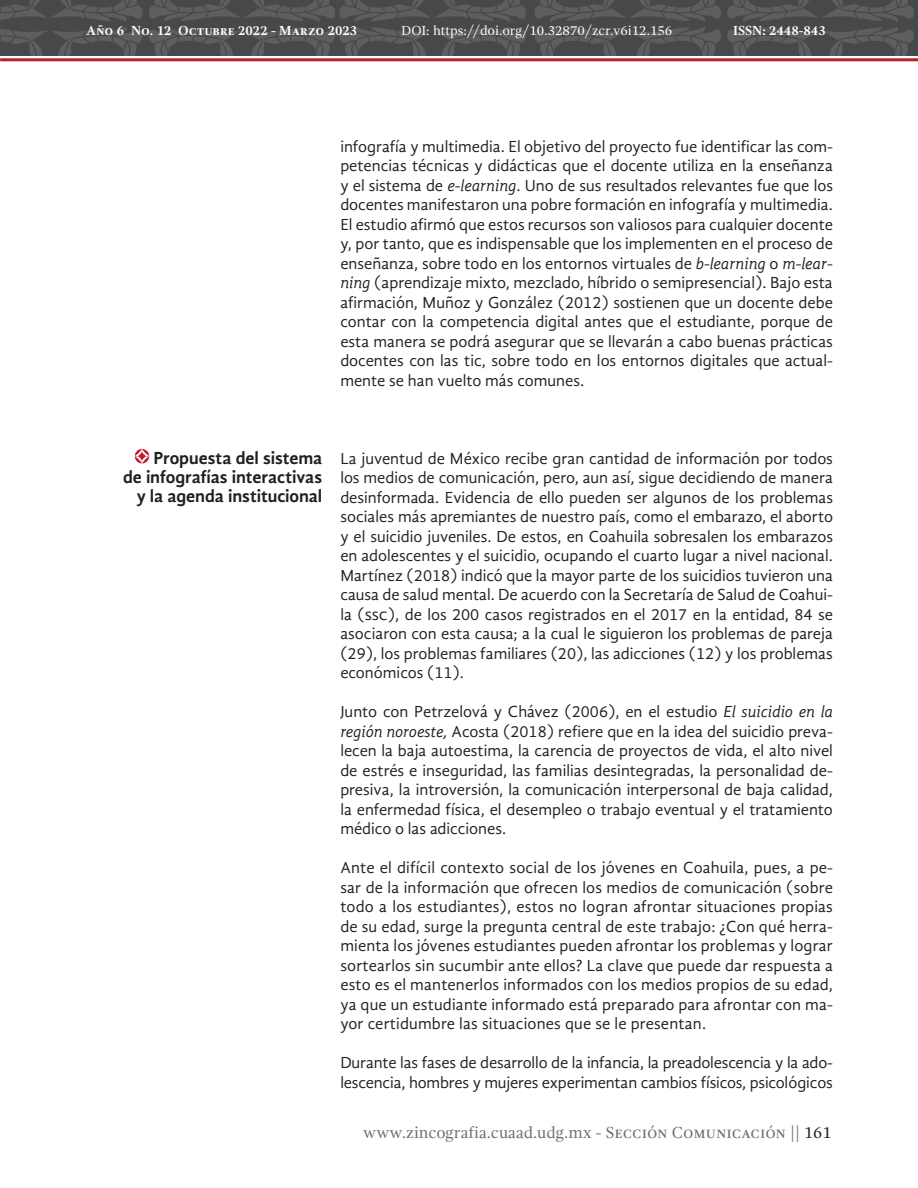
<style>
.page{position:relative;width:918px;height:1188px;background:#fff}
.page>*{position:absolute;margin:0;border:0;box-sizing:border-box;transform-origin:0 0}
.t1{font:700 18px/19.5px "Gandhi Sans";letter-spacing:-.005em;color:#231f20;text-align:right}
.t2{font:16.5px/19.5px "Gandhi Sans";color:#231f20;text-align:justify}
.t3{font:16.5px "Gandhi Serif";color:#6c6d70}
.t4{font:700 13.5px "Gandhi Serif";color:#fff}
.t5{font:13.5px "Gandhi Serif";color:#fff}
.s1{font-style:italic}
.s2{color:#231f20}
</style>
<div class="page">
<hr style="left:0;top:58px;width:918px;height:3px;background:#be1d2c">
<svg style="left:0;top:0;width:527px;height:56px;background:#4e5052"></svg>
<svg style="left:533px;top:0;width:382px;height:56px;background:#4e5052"></svg>
<svg style="left:135px;top:449px;width:14px;height:14px"></svg>
<p class="t4" style="left:86px;top:23px;width:273px">Año 6 No. 12 Octubre 2022 - Marzo 2023</p>
<p class="t5" style="left:401px;top:23px;width:273px">DOI: https://doi.org/10.32870/zcr.v6i12.156</p>
<p class="t4" style="left:733px;top:23px;width:94px">ISSN: 2448-843</p>
<p class="t2" style="left:340px;top:136px;width:494px">infografía y multimedia. El objetivo del proyecto fue identificar las com&shy;petencias técnicas y didácticas que el docente utiliza en la enseñanza y el sistema de <span class="s1">e-learning</span>. Uno de sus resultados relevantes fue que los docentes manifestaron una pobre formación en infografía y multimedia.<br>El estudio afirmó que estos recursos son valiosos para cualquier docente y, por tanto, que es indispensable que los implementen en el proceso de enseñanza, sobre todo en los entornos virtuales de <span class="s1">b-learning</span> o <span class="s1">m-lear&shy;ning</span> (aprendizaje mixto, mezclado, híbrido o semipresencial). Bajo esta afirmación, Muñoz y González (2012) sostienen que un docente debe contar con la competencia digital antes que el estudiante, porque de esta manera se podrá asegurar que se llevarán a cabo buenas prácticas docentes con las tic, sobre todo en los entornos digitales que actual&shy;mente se han vuelto más comunes.</p>
<p class="t1" style="left:123px;top:448px;width:201px">Propuesta del sistema<br>de infografías interactivas y la agenda institucional</p>
<p class="t2" style="left:340px;top:448px;width:494px">La juventud de México recibe gran cantidad de información por todos los medios de comunicación, pero, aun así, sigue decidiendo de manera desinformada. Evidencia de ello pueden ser algunos de los problemas sociales más apremiantes de nuestro país, como el embarazo, el aborto y el suicidio juveniles. De estos, en Coahuila sobresalen los embarazos en adolescentes y el suicidio, ocupando el cuarto lugar a nivel nacional.<br>Martínez (2018) indicó que la mayor parte de los suicidios tuvieron una causa de salud mental. De acuerdo con la Secretaría de Salud de Coahui&shy;la (ssc), de los 200 casos registrados en el 2017 en la entidad, 84 se asociaron con esta causa; a la cual le siguieron los problemas de pareja (29), los problemas familiares (20), las adicciones (12) y los problemas económicos (11).</p>
<p class="t2" style="left:340px;top:702px;width:494px">Junto con Petrzelová y Chávez (2006), en el estudio <span class="s1">El suicidio en la región noroeste,</span> Acosta (2018) refiere que en la idea del suicidio preva&shy;lecen la baja autoestima, la carencia de proyectos de vida, el alto nivel de estrés e inseguridad, las familias desintegradas, la personalidad de&shy;presiva, la introversión, la comunicación interpersonal de baja calidad, la enfermedad física, el desempleo o trabajo eventual y el tratamiento médico o las adicciones.</p>
<p class="t2" style="left:340px;top:858px;width:494px">Ante el difícil contexto social de los jóvenes en Coahuila, pues, a pe&shy;sar de la información que ofrecen los medios de comunicación (sobre todo a los estudiantes), estos no logran afrontar situaciones propias de su edad, surge la pregunta central de este trabajo: ¿Con qué herra&shy;mienta los jóvenes estudiantes pueden afrontar los problemas y lograr sortearlos sin sucumbir ante ellos? La clave que puede dar respuesta a esto es el mantenerlos informados con los medios propios de su edad, ya que un estudiante informado está preparado para afrontar con ma&shy;yor certidumbre las situaciones que se le presentan.</p>
<p class="t2" style="left:340px;top:1053px;width:494px">Durante las fases de desarrollo de la infancia, la preadolescencia y la ado&shy;lescencia, hombres y mujeres experimentan cambios físicos, psicológicos</p>
<p class="t3" style="left:363px;top:1124px;width:470px">www.zincografia.cuaad.udg.mx - Sección Comunicación || <span class="s2">161</span></p>
</div>
